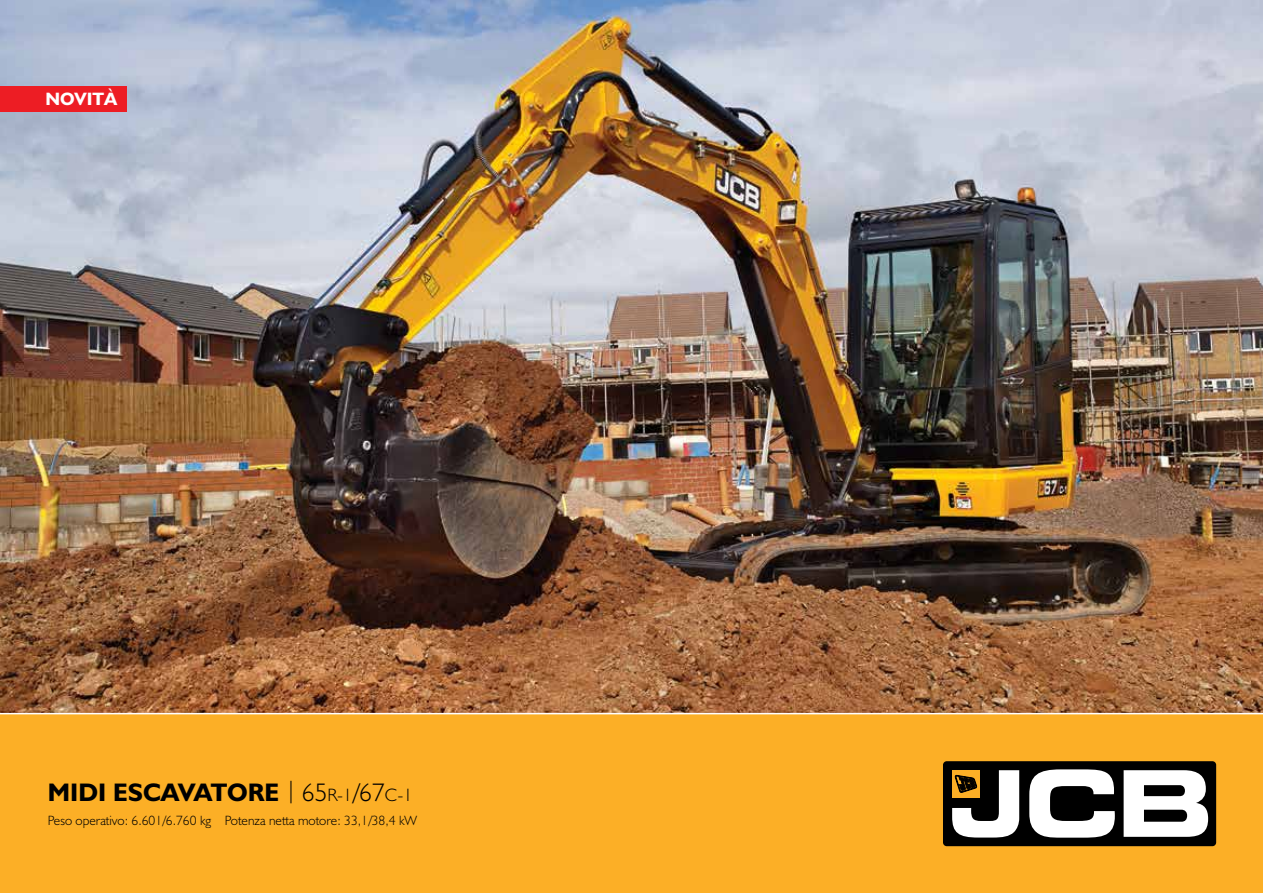
<style>
.page{position:relative;width:1263px;height:893px;background:#fff}
.page>*{position:absolute;margin:0;border:0;box-sizing:border-box;transform-origin:0 0}
.t1{font:25.5px "JCB Bold";color:#000}
.t2{font:18px "JCB Bold";color:#fff}
.t3{font:13.5px "JCB Light";color:#000}
.s1{font-family:"JCB Euro";font-weight:300;font-size:22.5px}
.s2{font-family:"JCB Light"}
.s3{font-family:"JCB Light";font-size:18px}
</style>
<div class="page">
<img style="left:0;top:0;width:1263px;height:712px">
<div style="left:0;top:712px;width:1263px;height:181px;background:#fcaf26"></div>
<div style="left:925px;top:743px;width:309px;height:121px;background:#fcaf26"></div>
<div style="left:943px;top:761px;width:273px;height:85px;background:#000;border-radius:4px"></div>
<svg style="left:1029px;top:769px;width:86px;height:69px"></svg>
<svg style="left:1123px;top:770px;width:85px;height:67px"></svg>
<svg style="left:952px;top:770px;width:67px;height:67px"></svg>
<div style="left:0;top:86px;width:127px;height:26px;background:#ed1d24"></div>
<h2 class="t2" style="left:45px;top:88px;width:73px">NOVITÀ</h2>
<h1 class="t1" style="left:48px;top:776px;width:366px">MIDI ESCAVATORE <span class="s1">|</span> <span class="s2">65</span><span class="s3">R-1</span><span class="s2">/67</span><span class="s3">C-1</span></h1>
<p class="t3" style="left:48px;top:812px;width:371px">Peso operativo: 6.601/6.760 kg Potenza netta motore: 33,1/38,4 kW</p>
</div>
